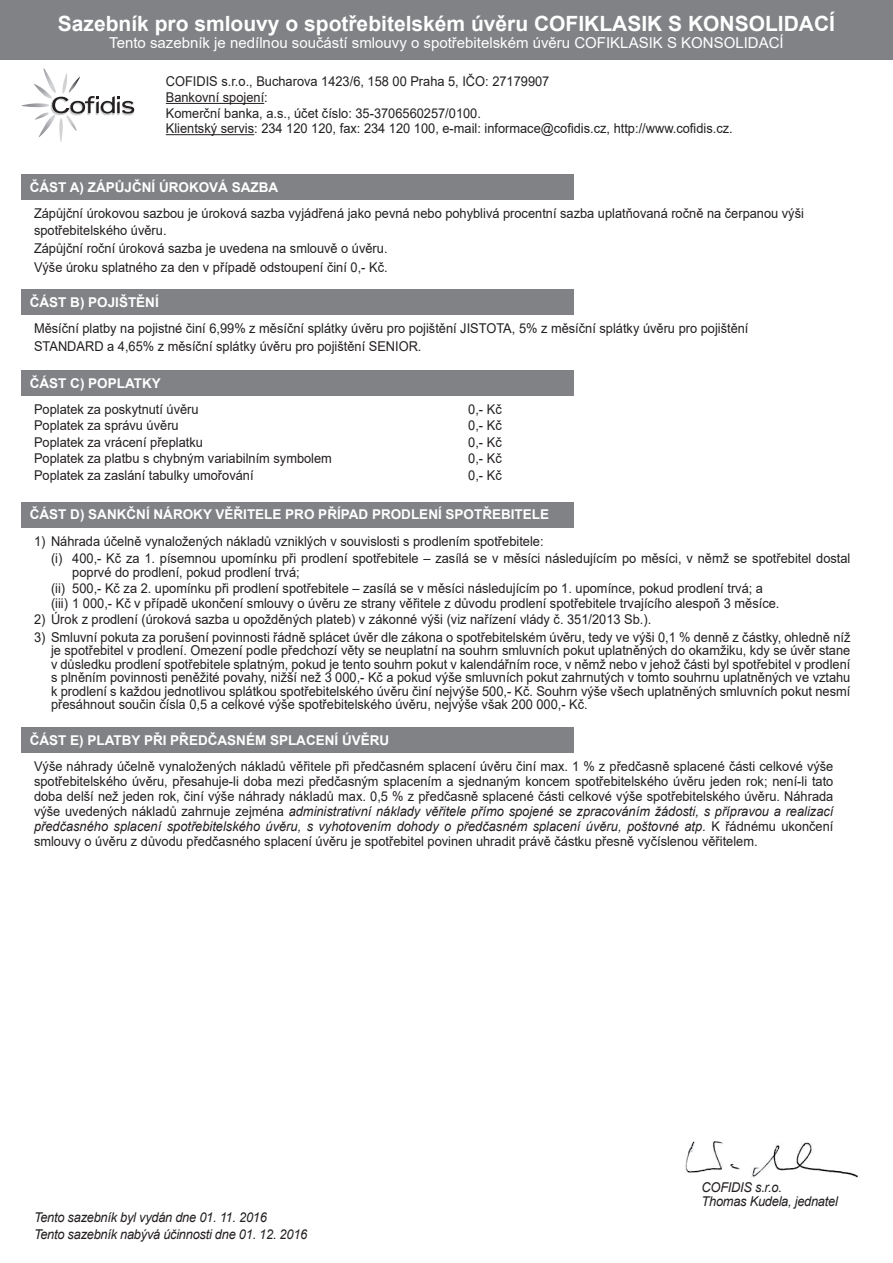
<style>
.page{position:relative;width:893px;height:1263px;background:#fff}
.page>*{position:absolute;margin:0;border:0;box-sizing:border-box;transform-origin:0 0}
.t1{font:700 21px "Arial";color:#fff}
.t2{font:15px "Arial";color:#fff}
.t3{font:13.5px/15.6px "Arial";color:#231f20;scale:.95 1}
.t4{font:700 13.5px "Arial";color:#fff}
.t5{font:italic 13.5px/17.1px "Arial";letter-spacing:-.02em;color:#231f20;scale:.95 1}
.s1{font-style:italic}
</style>
<div class="page">
<svg style="left:21px;top:68px;width:113px;height:74px"></svg>
<img style="left:685px;top:1141px;width:173px;height:36px">
<div style="left:21px;top:174px;width:553px;height:26px;background:#808285"></div>
<div style="left:21px;top:289px;width:553px;height:26px;background:#808285"></div>
<div style="left:21px;top:370px;width:553px;height:25px;background:#808285"></div>
<div style="left:21px;top:502px;width:553px;height:25px;background:#808285"></div>
<div style="left:21px;top:727px;width:553px;height:26px;background:#808285"></div>
<hr style="left:166px;top:103px;width:98px;height:1px;background:#231f20">
<hr style="left:166px;top:134px;width:88px;height:1px;background:#231f20">
<div style="left:0;top:0;width:893px;height:60px;background:#808285"></div>
<p class="t1" style="left:58px;top:9px;width:779px">Sazebník pro smlouvy o spotřebitelském úvěru COFIKLASIK S KONSOLIDACÍ</p>
<p class="t2" style="left:109px;top:32px;width:676px">Tento sazebník je nedílnou součástí smlouvy o spotřebitelském úvěru COFIKLASIK S KONSOLIDACÍ</p>
<p class="t3" style="left:166px;top:74px;width:598px">COFIDIS s.r.o., Bucharova 1423/6, 158 00 Praha 5, IČO: 27179907<br>Bankovní spojení:<br>Komerční banka, a.s., účet číslo: 35-3706560257/0100.<br>Klientský servis: 234 120 120, fax: 234 120 100, e-mail: informace@cofidis.cz, http://www.cofidis.cz.</p>
<p class="t4" style="left:30px;top:178px;width:250px">ČÁST A) ZÁPŮJČNÍ ÚROKOVÁ SAZBA</p>
<p class="t3" style="left:34px;top:205px;width:812px;line-height:16.5px">Zápůjční úrokovou sazbou je úroková sazba vyjádřená jako pevná nebo pohyblivá procentní sazba uplatňovaná ročně na čerpanou výši spotřebitelského úvěru.</p>
<p class="t3" style="left:34px;top:239px;width:374px;line-height:18.6px">Zápůjční roční úroková sazba je uvedena na smlouvě o úvěru.<br>Výše úroku splatného za den v případě odstoupení činí 0,- Kč.</p>
<p class="t4" style="left:30px;top:293px;width:131px">ČÁST B) POJIŠTĚNÍ</p>
<p class="t3" style="left:34px;top:319px;width:754px;line-height:18px">Měsíční platby na pojistné činí 6,99% z měsíční splátky úvěru pro pojištění JISTOTA, 5% z měsíční splátky úvěru pro pojištění<br>STANDARD a 4,65% z měsíční splátky úvěru pro pojištění SENIOR.</p>
<p class="t4" style="left:30px;top:373px;width:132px">ČÁST C) POPLATKY</p>
<p class="t3" style="left:34px;top:401px;width:175px">Poplatek za poskytnutí úvěru</p>
<p class="t3" style="left:468px;top:401px;width:37px">0,- Kč</p>
<p class="t3" style="left:34px;top:418px;width:154px">Poplatek za správu úvěru</p>
<p class="t3" style="left:468px;top:418px;width:37px">0,- Kč</p>
<p class="t3" style="left:34px;top:434px;width:179px">Poplatek za vrácení přeplatku</p>
<p class="t3" style="left:468px;top:434px;width:37px">0,- Kč</p>
<p class="t3" style="left:34px;top:451px;width:315px">Poplatek za platbu s chybným variabilním symbolem</p>
<p class="t3" style="left:468px;top:451px;width:37px">0,- Kč</p>
<p class="t3" style="left:34px;top:467px;width:233px">Poplatek za zaslání tabulky umořování</p>
<p class="t3" style="left:468px;top:467px;width:37px">0,- Kč</p>
<p class="t4" style="left:30px;top:505px;width:521px">ČÁST D) SANKČNÍ NÁROKY VĚŘITELE PRO PŘÍPAD PRODLENÍ SPOTŘEBITELE</p>
<p class="t3" style="left:51px;top:532px;width:843px;line-height:17.7px;text-indent:-17px">1) Náhrada účelně vynaložených nákladů vzniklých v souvislosti s prodlením spotřebitele:<br>(i) 400,- Kč za 1. písemnou upomínku při prodlení spotřebitele – zasílá se v měsíci následujícím po měsíci, v němž se spotřebitel dostal</p>
<p class="t3" style="left:51px;top:564px;width:768px;text-indent:21px">poprvé do prodlení, pokud prodlení trvá;<br>(ii) 500,- Kč za 2. upomínku při prodlení spotřebitele – zasílá se v měsíci následujícím po 1. upomínce, pokud prodlení trvá; a (iii) 1 000,- Kč v případě ukončení smlouvy o úvěru ze strany věřitele z důvodu prodlení spotřebitele trvajícího alespoň 3 měsíce.</p>
<p class="t3" style="left:34px;top:611px;width:651px">2) Úrok z prodlení (úroková sazba u opožděných plateb) v zákonné výši (viz nařízení vlády č. 351/2013 Sb.).</p>
<p class="t3" style="left:51px;top:630px;width:843px;line-height:13.5px;text-align:justify;text-indent:-17px">3) Smluvní pokuta za porušení povinnosti řádně splácet úvěr dle zákona o spotřebitelském úvěru, tedy ve výši 0,1 % denně z částky, ohledně níž je spotřebitel v prodlení. Omezení podle předchozí věty se neuplatní na souhrn smluvních pokut uplatněných do okamžiku, kdy se úvěr stane v důsledku prodlení spotřebitele splatným, pokud je tento souhrn pokut v kalendářním roce, v němž nebo v jehož části byl spotřebitel v prodlení s plněním povinnosti peněžité povahy, nižší než 3 000,- Kč a pokud výše smluvních pokut zahrnutých v tomto souhrnu uplatněných ve vztahu k prodlení s každou jednotlivou splátkou spotřebitelského úvěru činí nejvýše 500,- Kč. Souhrn výše všech uplatněných smluvních pokut nesmí přesáhnout součin čísla 0,5 a celkové výše spotřebitelského úvěru, nejvýše však 200 000,- Kč.</p>
<p class="t4" style="left:30px;top:731px;width:361px">ČÁST E) PLATBY PŘI PŘEDČASNÉM SPLACENÍ ÚVĚRU</p>
<p class="t3" style="left:34px;top:759px;width:843px;line-height:15px;text-align:justify">Výše náhrady účelně vynaložených nákladů věřitele při předčasném splacení úvěru činí max. 1 % z předčasně splacené části celkové výše spotřebitelského úvěru, přesahuje-li doba mezi předčasným splacením a sjednaným koncem spotřebitelského úvěru jeden rok; není-li tato doba delší než jeden rok, činí výše náhrady nákladů max. 0,5 % z předčasně splacené části celkové výše spotřebitelského úvěru. Náhrada výše uvedených nákladů zahrnuje zejména <span class="s1">administrativní náklady věřitele přímo spojené se zpracováním žádosti, s přípravou a realizací předčasného splacení spotřebitelského úvěru, s vyhotovením dohody o předčasném splacení úvěru, poštovné atp.</span> K řádnému ukončení smlouvy o úvěru z důvodu předčasného splacení úvěru je spotřebitel povinen uhradit právě částku přesně vyčíslenou věřitelem.</p>
<p class="t5" style="left:34px;top:1209px;width:289px">Tento sazebník byl vydán dne 01. 11. 2016<br>Tento sazebník nabývá účinnosti dne 01. 12. 2016</p>
<p class="t5" style="left:702px;top:1180px;width:145px;line-height:14.1px">COFIDIS s.r.o.<br>Thomas Kudela, jednatel</p>
</div>
